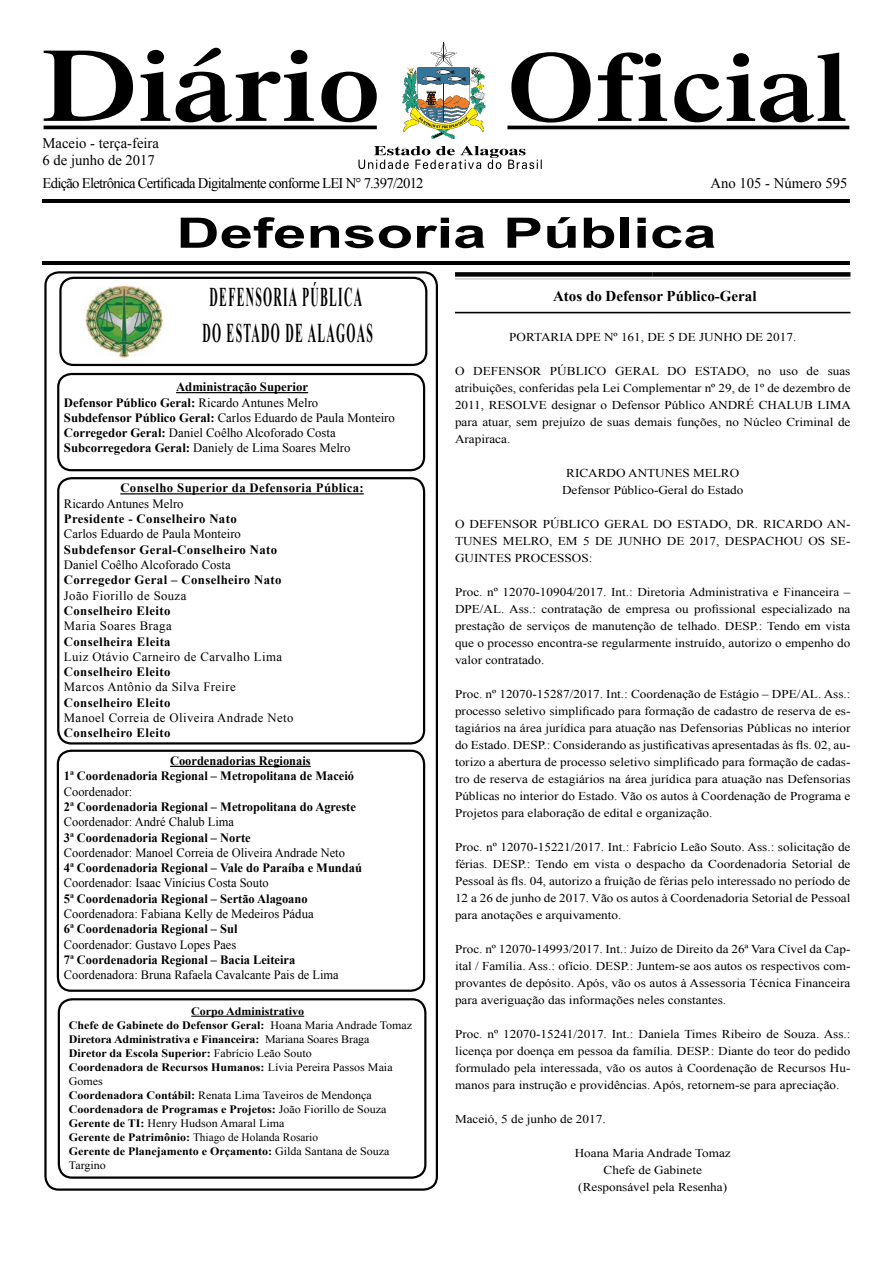
<style>
.page{position:relative;width:893px;height:1263px;background:#fff}
.page>*{position:absolute;margin:0;border:0;box-sizing:border-box;transform-origin:0 0}
.t1{font:700 42px "Arial";color:#000;scale:1.43 1}
.t2{font:700 27px/36px "Times New Roman";letter-spacing:.11em;color:#000;scale:.43 1}
.t3{font:700 15px "Times New Roman";color:#000}
.t4{font:14.7px "Times New Roman";letter-spacing:-.05em;color:#000}
.t5{font:14.7px/17.5px "Times New Roman";color:#000}
.t6{font:700 12.75px/15.3px "Times New Roman";color:#000}
.t7{font:12.75px "Times New Roman";color:#000}
.t8{font:700 12.75px "Times New Roman";letter-spacing:.03em;color:#000}
.t9{font:12.75px "Times New Roman";letter-spacing:.03em;color:#000}
.t10{font:12px/17px "Times New Roman";color:#000;text-align:justify;scale:1.1 1}
.t11{font:700 11.4px/14.1px "Times New Roman";color:#000;scale:1.06 1}
.s1{font-weight:400}
</style>
<div class="page">
<hr style="left:507px;top:126px;width:342px;height:3px;background:#000">
<svg style="left:44px;top:43px;width:801px;height:126px"></svg>
<hr style="left:43px;top:261px;width:807px;height:4px;background:#000">
<hr style="left:43px;top:200px;width:807px;height:3px;background:#000">
<div style="left:455px;top:272px;width:198px;height:5px;background:#000"></div>
<div style="left:653px;top:272px;width:197px;height:5px;background:#000"></div>
<hr style="left:455px;top:278px;width:198px;height:2px;background:#ccc">
<hr style="left:653px;top:278px;width:197px;height:2px;background:#ccc">
<hr style="left:455px;top:312px;width:198px;height:2px;background:#ccc">
<hr style="left:653px;top:312px;width:197px;height:2px;background:#ccc">
<hr style="left:455px;top:312px;width:395px;height:1px;background:#000">
<div style="left:44px;top:271px;width:394px;height:920px;border:2px solid #000;border-radius:13px"></div>
<div style="left:57px;top:373px;width:368px;height:98px;border:2px solid #000;border-radius:13px"></div>
<div style="left:57px;top:477px;width:368px;height:267px;border:2px solid #000;border-radius:13px"></div>
<div style="left:58px;top:998px;width:368px;height:181px;border:2px solid #000;border-radius:13px"></div>
<div style="left:57px;top:750px;width:368px;height:242px;border:2px solid #000;border-radius:13px"></div>
<img style="left:84px;top:287px;width:80px;height:71px">
<hr style="left:176px;top:392px;width:132px;height:1px;background:#000">
<hr style="left:120px;top:493px;width:244px;height:1px;background:#000">
<hr style="left:170px;top:766px;width:141px;height:1px;background:#000">
<hr style="left:191px;top:1016px;width:113px;height:1px;background:#000">
<div style="left:59px;top:277px;width:368px;height:89px;border:2px solid #000;border-radius:13px"></div>
<p class="t5" style="left:43px;top:134px;width:118px">Maceio - terça-feira<br>6 de junho de 2017</p>
<p class="t4" style="left:43px;top:173px;width:383px">Edição Eletrônica Certificada Digitalmente conforme LEI N° 7.397/2012</p>
<p class="t5" style="left:711px;top:174px;width:138px">Ano 105 - Número 595</p>
<h1 class="t1" style="left:176px;top:205px;width:379px">Defensoria Pública</h1>
<h2 class="t2" style="left:202px;top:278px;width:398px">DEFENSORIA PÚBLICA<br>DO ESTADO DE ALAGOAS</h2>
<p class="t6" style="left:64px;top:379px;width:332px;text-indent:112px">Administração Superior<br>Defensor Público Geral: <span class="s1">Ricardo Antunes Melro<br></span>Subdefensor Público Geral: <span class="s1">Carlos Eduardo de Paula Monteiro </span>Corregedor Geral: <span class="s1">Daniel Coêlho Alcoforado Costa </span>Subcorregedora Geral: <span class="s1">Daniely de Lima Soares Melro</span></p>
<p class="t8" style="left:120px;top:479px;width:245px">Conselho Superior da Defensoria Pública:</p>
<p class="t7" style="left:64px;top:495px;width:121px">Ricardo Antunes Melro</p>
<p class="t8" style="left:64px;top:510px;width:174px">Presidente - Conselheiro Nato</p>
<p class="t7" style="left:64px;top:525px;width:179px">Carlos Eduardo de Paula Monteiro</p>
<p class="t8" style="left:64px;top:541px;width:215px">Subdefensor Geral-Conselheiro Nato</p>
<p class="t7" style="left:64px;top:556px;width:168px">Daniel Coêlho Alcoforado Costa</p>
<p class="t8" style="left:64px;top:571px;width:219px">Corregedor Geral – Conselheiro Nato</p>
<p class="t9" style="left:64px;top:587px;width:124px">João Fiorillo de Souza</p>
<p class="t8" style="left:64px;top:602px;width:108px">Conselheiro Eleito</p>
<p class="t9" style="left:64px;top:617px;width:109px">Maria Soares Braga</p>
<p class="t8" style="left:64px;top:632px;width:108px">Conselheira Eleita</p>
<p class="t9" style="left:64px;top:648px;width:220px">Luiz Otávio Carneiro de Carvalho Lima</p>
<p class="t8" style="left:64px;top:663px;width:108px">Conselheiro Eleito</p>
<p class="t9" style="left:64px;top:678px;width:173px">Marcos Antônio da Silva Freire</p>
<p class="t8" style="left:64px;top:694px;width:108px">Conselheiro Eleito</p>
<p class="t9" style="left:64px;top:709px;width:231px">Manoel Correia de Oliveira Andrade Neto</p>
<p class="t6" style="left:170px;top:719px;width:142px;line-height:27.6px;text-indent:-106px">Conselheiro Eleito<br>Coordenadorias Regionais</p>
<p class="t6" style="left:64px;top:768px;width:292px">1ª Coordenadoria Regional – Metropolitana de Maceió</p>
<p class="t7" style="left:64px;top:783px;width:70px">Coordenador:</p>
<p class="t6" style="left:64px;top:799px;width:293px">2ª Coordenadoria Regional – Metropolitana do Agreste</p>
<p class="t7" style="left:64px;top:813px;width:172px">Coordenador: André Chalub Lima</p>
<p class="t6" style="left:64px;top:829px;width:188px">3ª Coordenadoria Regional – Norte</p>
<p class="t7" style="left:64px;top:844px;width:283px">Coordenador: Manoel Correia de Oliveira Andrade Neto</p>
<p class="t6" style="left:64px;top:860px;width:299px">4ª Coordenadoria Regional – Vale do Paraíba e Mundaú</p>
<p class="t7" style="left:64px;top:874px;width:206px">Coordenador: Isaac Vinícius Costa Souto</p>
<p class="t6" style="left:64px;top:890px;width:245px">5ª Coordenadoria Regional – Sertão Alagoano</p>
<p class="t7" style="left:64px;top:905px;width:251px">Coordenadora: Fabiana Kelly de Medeiros Pádua</p>
<p class="t6" style="left:64px;top:921px;width:175px">6ª Coordenadoria Regional – Sul</p>
<p class="t7" style="left:64px;top:936px;width:174px">Coordenador: Gustavo Lopes Paes</p>
<p class="t6" style="left:64px;top:952px;width:233px">7ª Coordenadoria Regional – Bacia Leiteira</p>
<p class="t7" style="left:64px;top:966px;width:276px">Coordenadora: Bruna Rafaela Cavalcante Pais de Lima</p>
<p class="t11" style="left:69px;top:1004px;width:325px;text-indent:122px">Corpo Administrativo<br>Chefe de Gabinete do Defensor Geral: <span class="s1">Hoana Maria Andrade Tomaz </span>Diretora Administrativa e Financeira: <span class="s1">Mariana Soares Braga<br></span>Diretor da Escola Superior: <span class="s1">Fabrício Leão Souto<br></span>Coordenadora de Recursos Humanos: <span class="s1">Lívia Pereira Passos Maia Gomes<br></span>Coordenadora Contábil: <span class="s1">Renata Lima Taveiros de Mendonça </span>Coordenadora de Programas e Projetos: <span class="s1">João Fiorillo de Souza </span>Gerente de TI: <span class="s1">Henry Hudson Amaral Lima<br></span>Gerente de Patrimônio: <span class="s1">Thiago de Holanda Rosario<br></span>Gerente de Planejamento e Orçamento: <span class="s1">Gilda Santana de Souza Targino</span></p>
<p class="t3" style="left:553px;top:286px;width:205px">Atos do Defensor Público-Geral</p>
<p class="t10" style="left:509px;top:328px;width:263px">PORTARIA DPE Nº 161, DE 5 DE JUNHO DE 2017.</p>
<p class="t10" style="left:455px;top:362px;width:362px">O DEFENSOR PÚBLICO GERAL DO ESTADO, no uso de suas atribuições, conferidas pela Lei Complementar nº 29, de 1º de dezembro de 2011, RESOLVE designar o Defensor Público ANDRÉ CHALUB LIMA para atuar, sem prejuízo de suas demais funções, no Núcleo Criminal de Arapiraca.</p>
<p class="t10" style="left:562px;top:464px;width:166px;text-align:center">RICARDO ANTUNES MELRO<br>Defensor Público-Geral do Estado</p>
<p class="t10" style="left:455px;top:515px;width:361px">O DEFENSOR PÚBLICO GERAL DO ESTADO, DR. RICARDO AN-TUNES MELRO, EM 5 DE JUNHO DE 2017, DESPACHOU OS SE-GUINTES PROCESSOS:</p>
<p class="t10" style="left:455px;top:583px;width:361px">Proc. nº 12070-10904/2017. Int.: Diretoria Administrativa e Financeira – DPE/AL. Ass.: contratação de empresa ou profissional especializado na prestação de serviços de manutenção de telhado. DESP.: Tendo em vista que o processo encontra-se regularmente instruído, autorizo o empenho do valor contratado.</p>
<p class="t10" style="left:455px;top:685px;width:361px">Proc. nº 12070-15287/2017. Int.: Coordenação de Estágio – DPE/AL. Ass.: processo seletivo simplificado para formação de cadastro de reserva de es&shy;tagiários na área jurídica para atuação nas Defensorias Públicas no interior do Estado. DESP.: Considerando as justificativas apresentadas às fls. 02, au&shy;torizo a abertura de processo seletivo simplificado para formação de cadas&shy;tro de reserva de estagiários na área jurídica para atuação nas Defensorias Públicas no interior do Estado. Vão os autos à Coordenação de Programa e Projetos para elaboração de edital e organização.</p>
<p class="t10" style="left:455px;top:838px;width:361px">Proc. nº 12070-15221/2017. Int.: Fabrício Leão Souto. Ass.: solicitação de férias. DESP.: Tendo em vista o despacho da Coordenadoria Setorial de Pessoal às fls. 04, autorizo a fruição de férias pelo interessado no período de 12 a 26 de junho de 2017. Vão os autos à Coordenadoria Setorial de Pessoal para anotações e arquivamento.</p>
<p class="t10" style="left:455px;top:940px;width:361px">Proc. nº 12070-14993/2017. Int.: Juízo de Direito da 26ª Vara Cível da Cap&shy;ital / Família. Ass.: ofício. DESP.: Juntem-se aos autos os respectivos com&shy;provantes de depósito. Após, vão os autos à Assessoria Técnica Financeira para averiguação das informações neles constantes.</p>
<p class="t10" style="left:455px;top:1025px;width:361px">Proc. nº 12070-15241/2017. Int.: Daniela Times Ribeiro de Souza. Ass.: licença por doença em pessoa da família. DESP.: Diante do teor do pedido formulado pela interessada, vão os autos à Coordenação de Recursos Hu&shy;manos para instrução e providências. Após, retornem-se para apreciação.</p>
<p class="t10" style="left:455px;top:1110px;width:138px">Maceió, 5 de junho de 2017.</p>
<p class="t10" style="left:575px;top:1144px;width:143px;text-align:center">Hoana Maria Andrade Tomaz<br>Chefe de Gabinete (Responsável pela Resenha)</p>
</div>
